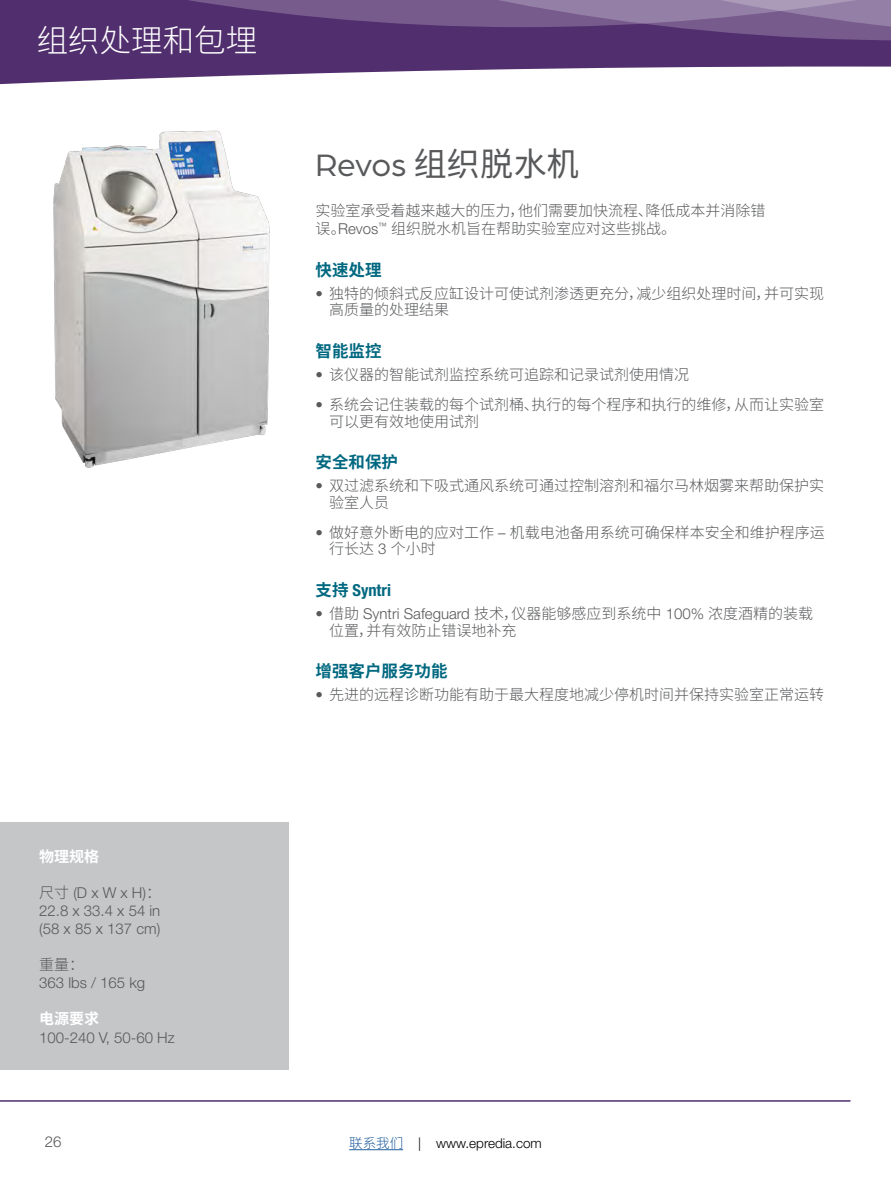
<style>
.page{position:relative;width:891px;height:1188px;background:#fff}
.page>*{position:absolute;margin:0;border:0;box-sizing:border-box;transform-origin:0 0}
.t1{font:33px "Arboria";letter-spacing:-.015em;color:#58595b}
.t2{font:300 31.5px "Noto Sans CJ Ksc";color:#fff}
.t3{font:700 16.5px "Noto Sans CJ Ksc";color:#006880}
.t4{font:700 condensed 16.5px "Helvetica Neue LT Std";color:#006880}
.t5{font:300 15px/16.5px "Noto Sans CJ Ksc";color:#58595b}
.t6{font:300 15px/18px "Helvetica Neue LT Std";color:#58595b;text-align:justify}
.t7{font:700 15px "Noto Sans CJ Ksc";color:#fff}
.t8{font:300 13.5px "Helvetica Neue LT Std";color:#000}
.s1{font-family:"Noto Sans CJ Ksc"}
.s2{font-family:"Helvetica Neue LT Std"}
.s3{font-family:"Noto Sans CJ Ksc";font-stretch:normal}
.s4{font-family:"Noto Sans CJ Ksc";color:#215e9e}
</style>
<div class="page">
<hr style="left:349px;top:1149px;width:54px;height:1px;background:#215e9e">
<hr style="left:0;top:1100px;width:850px;height:2px;background:#512e6d">
<div style="left:0;top:0;width:891px;height:102px;background:#512e6d"></div>
<svg style="left:194px;top:67px;width:697px;height:35px;background:#edeaf0"></svg>
<svg style="left:188px;top:0;width:703px;height:40px"></svg>
<div style="left:0;top:822px;width:288px;height:247px;background:#c4c6c8"></div>
<img style="left:0;top:77px;width:356px;height:391px">
<h2 class="t2" style="left:37px;top:23px;width:222px">组织处理和包埋</h2>
<p class="t7" style="left:39px;top:848px;width:62px">物理规格</p>
<p class="t6" style="left:39px;top:883px;width:123px"><span class="s1">尺寸</span> (D x W x H)<span class="s1">：</span>22.8 x 33.4 x 54 in (58 x 85 x 137 cm)</p>
<p class="t5" style="left:39px;top:956px;width:47px">重量：</p>
<p class="t6" style="left:39px;top:973px;width:108px">363 lbs / 165 kg</p>
<p class="t7" style="left:39px;top:1010px;width:62px">电源要求</p>
<p class="t6" style="left:39px;top:1029px;width:137px">100-240 V, 50-60 Hz</p>
<h1 class="t1" style="left:316px;top:144px;width:266px">Revos <span class="s1">组织脱水机</span></h1>
<p class="t5" style="left:316px;top:202px;width:451px;line-height:18px">实验室承受着越来越大的压力，他们需要加快流程、降低成本并消除错误。<span class="s2">Revos</span><sup>™</sup> 组织脱水机旨在帮助实验室应对这些挑战。</p>
<p class="t3" style="left:316px;top:260px;width:67px">快速处理</p>
<p class="t5" style="left:329px;top:285px;width:496px;text-indent:-14px"><span class="s2">•</span> 独特的倾斜式反应缸设计可使试剂渗透更充分，减少组织处理时间，并可实现高质量的处理结果</p>
<p class="t3" style="left:316px;top:341px;width:67px">智能监控</p>
<p class="t5" style="left:316px;top:367px;width:375px"><span class="s2">•</span> 该仪器的智能试剂监控系统可追踪和记录试剂使用情况</p>
<p class="t5" style="left:329px;top:397px;width:496px;text-indent:-14px"><span class="s2">•</span> 系统会记住装载的每个试剂桶、执行的每个程序和执行的维修，从而让实验室可以更有效地使用试剂</p>
<p class="t3" style="left:316px;top:453px;width:84px">安全和保护</p>
<p class="t5" style="left:329px;top:478px;width:496px;text-indent:-14px"><span class="s2">•</span> 双过滤系统和下吸式通风系统可通过控制溶剂和福尔马林烟雾来帮助保护实验室人员</p>
<p class="t5" style="left:329px;top:524px;width:497px;text-indent:-14px"><span class="s2">•</span> 做好意外断电的应对工作 <span class="s2">–</span> 机载电池备用系统可确保样本安全和维护程序运行长达 <span class="s2">3</span> 个小时</p>
<p class="t4" style="left:316px;top:580px;width:77px"><span class="s3">支持</span> Syntri</p>
<p class="t5" style="left:329px;top:606px;width:486px;text-indent:-14px"><span class="s2">•</span> 借助 <span class="s2">Syntri Safeguard</span> 技术，仪器能够感应到系统中 <span class="s2">100%</span> 浓度酒精的装载位置，并有效防止错误地补充</p>
<p class="t3" style="left:316px;top:662px;width:133px">增强客户服务功能</p>
<p class="t5" style="left:316px;top:687px;width:510px"><span class="s2">•</span> 先进的远程诊断功能有助于最大程度地减少停机时间并保持实验室正常运转</p>
<p class="t6" style="left:45px;top:1132px;width:18px">26</p>
<p class="t8" style="left:349px;top:1135px;width:194px"><span class="s4">联系我们</span> | www.epredia.com</p>
</div>
